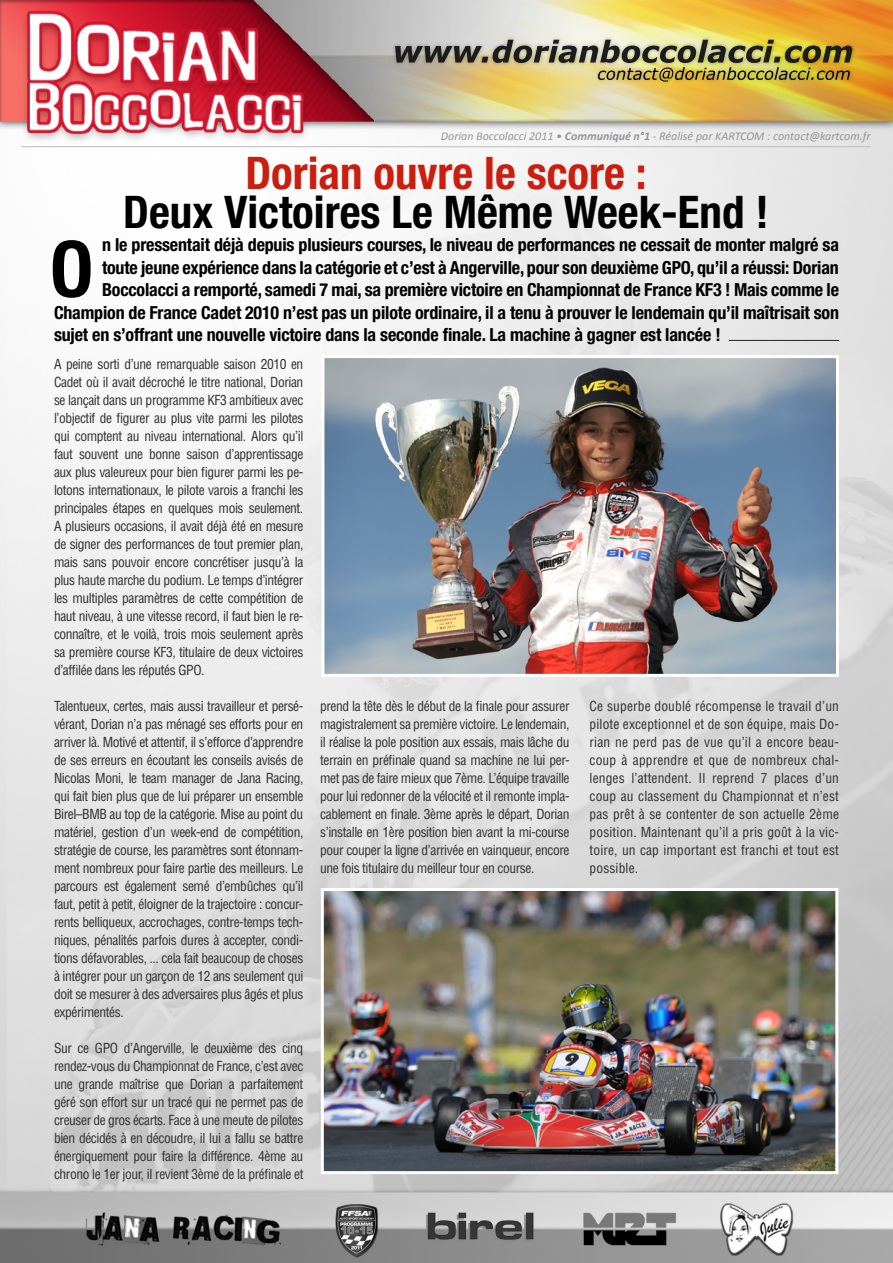
<style>
.page{position:relative;width:893px;height:1263px;background:#fff}
.page>*{position:absolute;margin:0;border:0;box-sizing:border-box;transform-origin:0 0}
.t1{font:700 condensed 77.7px "Helvetica Neue LT Std";color:#000}
.t2{font:700 condensed 45px "Helvetica Neue LT Std";color:#000}
.t3{font:700 condensed 45px "Helvetica Neue LT Std";color:#cb1e0e}
.t4{font:700 condensed 18px "Helvetica Neue LT Std";letter-spacing:-.01em;color:#000}
.t5{font:condensed 13.5px/18px "Helvetica LT Std";letter-spacing:-.03em;color:#312f30;text-align:justify}
.t6{font:italic 12px "Calibri";color:#939598}
.s1{font-weight:700}
</style>
<div class="page">
<img style="left:0;top:0;width:893px;height:1263px">
<img style="left:493px;top:40px;width:328px;height:23px">
<img style="left:652px;top:67px;width:158px;height:15px">
<hr style="left:21px;top:146px;width:850px;height:1px;background:#bcbdc0">
<img style="left:325px;top:359px;width:510px;height:314px">
<div style="left:321px;top:355px;width:518px;height:322px;border:3px solid #fff"></div>
<img style="left:325px;top:892px;width:509px;height:278px">
<div style="left:321px;top:888px;width:517px;height:286px;border:3px solid #fff"></div>
<hr style="left:729px;top:340px;width:110px;height:1px;background:#231f20">
<p class="t6" style="left:441px;top:128px;width:431px">Dorian Boccolacci 2011 • <span class="s1">Communiqué n°1</span> - Réalisé par KARTCOM : contact@kartcom.fr</p>
<p class="t3" style="left:245px;top:146px;width:403px">Dorian ouvre le score :</p>
<p class="t2" style="left:123px;top:185px;width:647px">Deux Victoires Le Même Week-End !</p>
<p class="t4" style="left:102px;top:234px;width:738px">n le pressentait déjà depuis plusieurs courses, le niveau de performances ne cessait de monter malgré sa</p>
<p class="t4" style="left:102px;top:256px;width:738px">toute jeune expérience dans la catégorie et c’est à Angerville, pour son deuxième GPO, qu’il a réussi: Dorian</p>
<p class="t4" style="left:102px;top:279px;width:738px">Boccolacci a remporté, samedi 7 mai, sa première victoire en Championnat de France KF3 ! Mais comme le</p>
<p class="t4" style="left:54px;top:301px;width:786px">Champion de France Cadet 2010 n’est pas un pilote ordinaire, il a tenu à prouver le lendemain qu’il maîtrisait son</p>
<p class="t4" style="left:54px;top:324px;width:668px">sujet en s’offrant une nouvelle victoire dans la seconde finale. La machine à gagner est lancée !</p>
<p class="t1" style="left:50px;top:222px;width:45px">O</p>
<p class="t5" style="left:54px;top:355px;width:251px">A peine sorti d’une remarquable saison 2010 en Cadet où il avait décroché le titre national, Dorian se lançait dans un programme KF3 ambitieux avec l’objectif de figurer au plus vite parmi les pilotes qui comptent au niveau international. Alors qu’il faut souvent une bonne saison d’apprentissage aux plus valeureux pour bien figurer parmi les pe&shy;lotons internationaux, le pilote varois a franchi les principales étapes en quelques mois seulement.<br>A plusieurs occasions, il avait déjà été en mesure de signer des performances de tout premier plan, mais sans pouvoir encore concrétiser jusqu’à la plus haute marche du podium. Le temps d’intégrer les multiples paramètres de cette compétition de haut niveau, à une vitesse record, il faut bien le re&shy;connaître, et le voilà, trois mois seulement après sa première course KF3, titulaire de deux victoires d’affilée dans les réputés GPO.</p>
<p class="t5" style="left:54px;top:697px;width:251px">Talentueux, certes, mais aussi travailleur et persé&shy;vérant, Dorian n’a pas ménagé ses efforts pour en arriver là. Motivé et attentif, il s’efforce d’apprendre de ses erreurs en écoutant les conseils avisés de Nicolas Moni, le team manager de Jana Racing, qui fait bien plus que de lui préparer un ensemble Birel–BMB au top de la catégorie. Mise au point du matériel, gestion d’un week-end de compétition, stratégie de course, les paramètres sont étonnam&shy;ment nombreux pour faire partie des meilleurs. Le parcours est également semé d’embûches qu’il faut, petit à petit, éloigner de la trajectoire : concur&shy;rents belliqueux, accrochages, contre-temps tech&shy;niques, pénalités parfois dures à accepter, condi&shy;tions défavorables, ... cela fait beaucoup de choses à intégrer pour un garçon de 12 ans seulement qui doit se mesurer à des adversaires plus âgés et plus expérimentés.</p>
<p class="t5" style="left:54px;top:1039px;width:251px">Sur ce GPO d’Angerville, le deuxième des cinq rendez-vous du Championnat de France, c’est avec une grande maîtrise que Dorian a parfaitement géré son effort sur un tracé qui ne permet pas de creuser de gros écarts. Face à une meute de pilotes bien décidés à en découdre, il lui a fallu se battre énergiquement pour faire la différence. 4ème au chrono le 1er jour, il revient 3ème de la préfinale et</p>
<p class="t5" style="left:320px;top:697px;width:251px">prend la tête dès le début de la finale pour assurer magistralement sa première victoire. Le lendemain, il réalise la pole position aux essais, mais lâche du terrain en préfinale quand sa machine ne lui per&shy;met pas de faire mieux que 7ème. L’équipe travaille pour lui redonner de la vélocité et il remonte impla&shy;cablement en finale. 3ème après le départ, Dorian s’installe en 1ère position bien avant la mi-course pour couper la ligne d’arrivée en vainqueur, encore une fois titulaire du meilleur tour en course.</p>
<p class="t5" style="left:590px;top:697px;width:251px">Ce superbe doublé récompense le travail d’un pilote exceptionnel et de son équipe, mais Do&shy;rian ne perd pas de vue qu’il a encore beau&shy;coup à apprendre et que de nombreux chal&shy;lenges l’attendent. Il reprend 7 places d’un coup au classement du Championnat et n’est pas prêt à se contenter de son actuelle 2ème position. Maintenant qu’il a pris goût à la vic&shy;toire, un cap important est franchi et tout est possible.</p>
</div>
